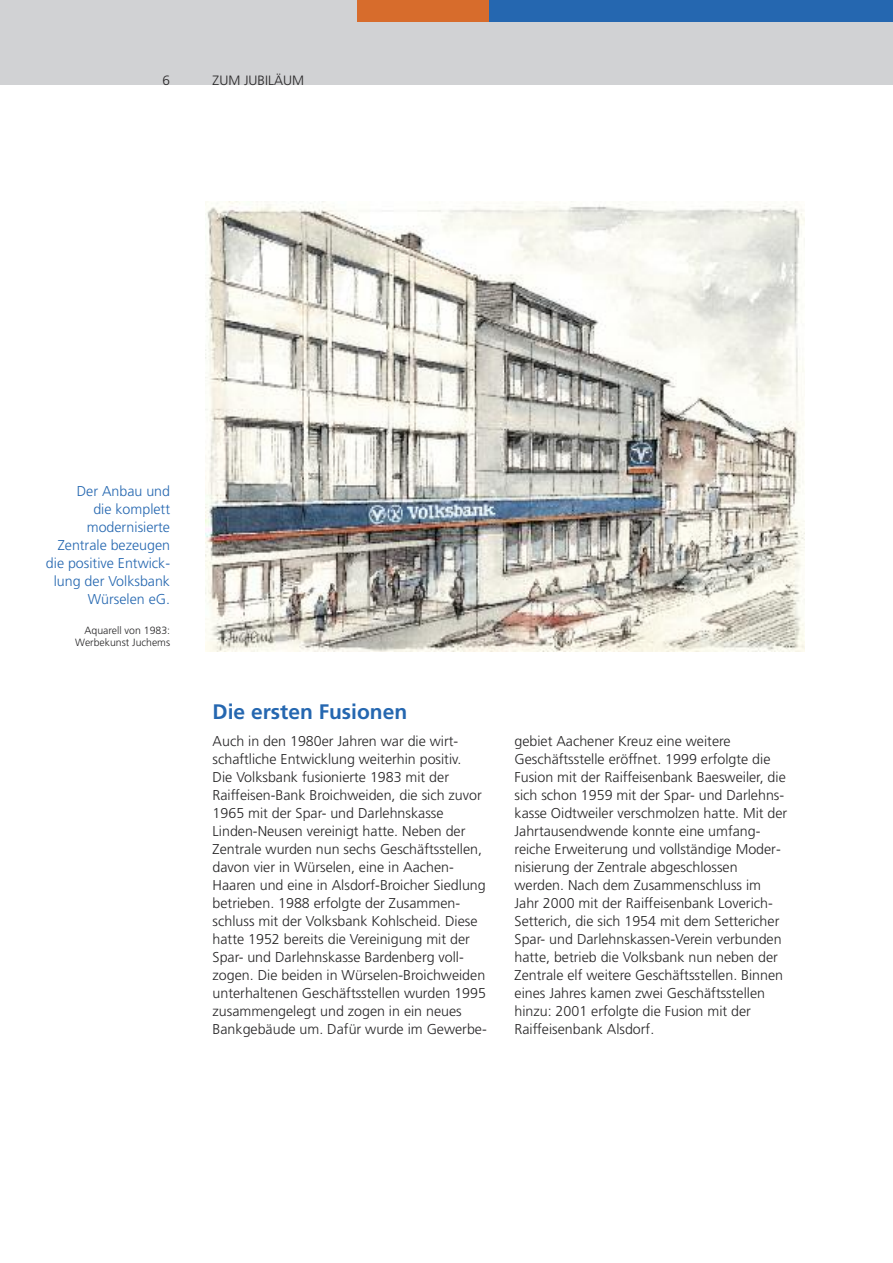
<style>
.page{position:relative;width:893px;height:1263px;background:#fff}
.page>*{position:absolute;margin:0;border:0;box-sizing:border-box;transform-origin:0 0}
.t1{font:700 21px "Frutiger";color:#2567b0}
.t2{font:300 14.25px/18px "Frutiger";color:#272627}
.t3{font:300 14.25px/18px "Frutiger";color:#2567b0;text-align:right}
.t4{font:300 13.5px "Frutiger";color:#272627}
.t5{font:300 10.5px/12px "Frutiger";color:#272627;text-align:right}
</style>
<div class="page">
<div style="left:0;top:0;width:893px;height:85px;background:#d1d2d4"></div>
<div style="left:489px;top:0;width:404px;height:21px;background:#2567b0"></div>
<div style="left:357px;top:0;width:132px;height:21px;background:#d76c2c"></div>
<img style="left:205px;top:202px;width:599px;height:449px">
<p class="t4" style="left:163px;top:75px;width:9px">6</p>
<p class="t4" style="left:213px;top:75px;width:93px">ZUM JUBILÄUM</p>
<p class="t3" style="left:46px;top:483px;width:126px">Der Anbau und<br>die komplett modernisierte<br>Zentrale bezeugen die positive Entwick&shy;lung der Volksbank<br>Würselen eG.</p>
<p class="t5" style="left:75px;top:625px;width:96px">Aquarell von 1983:<br>Werbekunst Juchems</p>
<h1 class="t1" style="left:213px;top:703px;width:196px">Die ersten Fusionen</h1>
<p class="t2" style="left:213px;top:733px;width:276px">Auch in den 1980er Jahren war die wirt&shy;schaftliche Entwicklung weiterhin positiv.<br>Die Volksbank fusionierte 1983 mit der Raiffeisen-Bank Broichweiden, die sich zuvor 1965 mit der Spar- und Darlehnskasse Linden-Neusen vereinigt hatte. Neben der Zentrale wurden nun sechs Geschäftsstellen, davon vier in Würselen, eine in Aachen-Haaren und eine in Alsdorf-Broicher Siedlung betrieben. 1988 erfolgte der Zusammen&shy;schluss mit der Volksbank Kohlscheid. Diese hatte 1952 bereits die Vereinigung mit der Spar- und Darlehnskasse Bardenberg voll&shy;zogen. Die beiden in Würselen-Broichweiden unterhaltenen Geschäftsstellen wurden 1995 zusammengelegt und zogen in ein neues Bankgebäude um. Dafür wurde im Gewerbe-</p>
<p class="t2" style="left:514px;top:733px;width:274px">gebiet Aachener Kreuz eine weitere Geschäftsstelle eröffnet. 1999 erfolgte die Fusion mit der Raiffeisenbank Baesweiler, die sich schon 1959 mit der Spar- und Darlehns&shy;kasse Oidtweiler verschmolzen hatte. Mit der Jahrtausendwende konnte eine umfang&shy;reiche Erweiterung und vollständige Moder&shy;nisierung der Zentrale abgeschlossen werden. Nach dem Zusammenschluss im Jahr 2000 mit der Raiffeisenbank Loverich-Setterich, die sich 1954 mit dem Settericher Spar- und Darlehnskassen-Verein verbunden hatte, betrieb die Volksbank nun neben der Zentrale elf weitere Geschäftsstellen. Binnen eines Jahres kamen zwei Geschäftsstellen hinzu: 2001 erfolgte die Fusion mit der Raiffeisenbank Alsdorf.</p>
</div>
